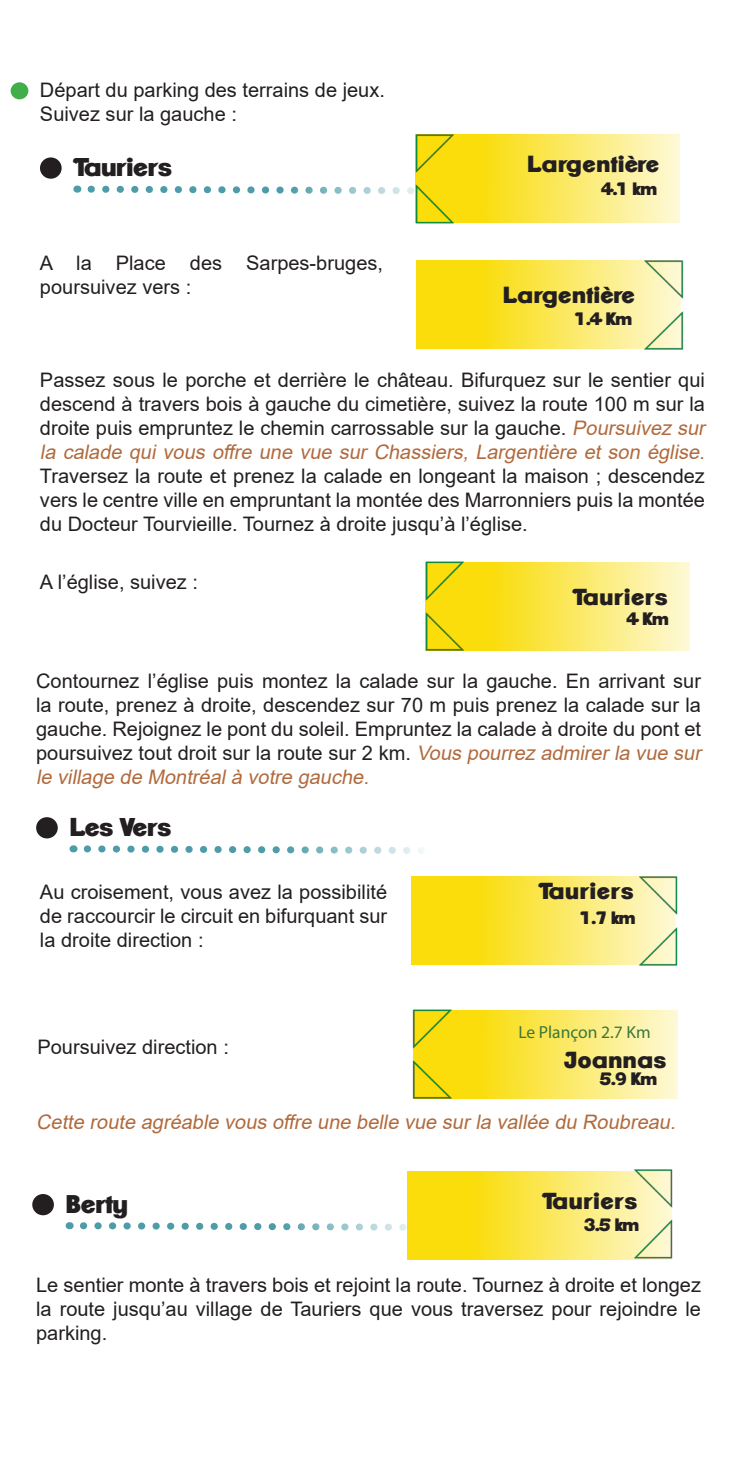
<style>
.page{position:relative;width:745px;height:1467px;background:#fff}
.page>*{position:absolute;margin:0;border:0;box-sizing:border-box;transform-origin:0 0}
.t1{font:800 25px "Clemente P Daq";letter-spacing:-.04em;color:#231f20}
.t2{font:800 22.5px "Clemente P Daq";color:#231f20}
.t3{font:20px/24px "Arial";color:#231f20}
.t4{font:italic 20px "Arial";color:#b16a3d}
.t5{font:800 17.5px "Clemente P Daq";letter-spacing:-.09em;color:#231f20}
.t6{font:17.5px "Myriad Pro";color:#3d773a}
.s1{font-style:italic;color:#b16a3d}
</style>
<div class="page">
<div style="left:40px;top:157px;width:22px;height:22px;background:#231f20;border-radius:50%"></div>
<svg style="left:87px;top:185px;width:313px;height:9px"></svg>
<svg style="left:462px;top:134px;width:217px;height:89px;background:#fbe968"></svg>
<svg style="left:416px;top:260px;width:219px;height:89px;background:#fae442"></svg>
<svg style="left:472px;top:562px;width:217px;height:89px;background:#fbe968"></svg>
<div style="left:36px;top:817px;width:22px;height:21px;background:#231f20;border-radius:50%"></div>
<svg style="left:83px;top:845px;width:341px;height:9px"></svg>
<svg style="left:411px;top:877px;width:218px;height:88px;background:#fae441"></svg>
<svg style="left:460px;top:1010px;width:217px;height:88px;background:#fbe968"></svg>
<div style="left:32px;top:1194px;width:22px;height:21px;background:#231f20;border-radius:50%"></div>
<svg style="left:80px;top:1222px;width:327px;height:9px"></svg>
<svg style="left:407px;top:1171px;width:217px;height:89px;background:#fae441"></svg>
<img style="left:415px;top:134px;width:47px;height:40px">
<img style="left:407px;top:174px;width:55px;height:50px">
<img style="left:635px;top:260px;width:49px;height:40px">
<img style="left:635px;top:300px;width:49px;height:50px">
<img style="left:629px;top:876px;width:49px;height:40px">
<img style="left:629px;top:916px;width:49px;height:50px">
<img style="left:425px;top:561px;width:47px;height:40px">
<img style="left:425px;top:601px;width:47px;height:50px">
<img style="left:412px;top:1009px;width:48px;height:40px">
<img style="left:412px;top:1049px;width:48px;height:50px">
<img style="left:624px;top:1169px;width:49px;height:40px">
<img style="left:624px;top:1209px;width:49px;height:51px">
<div style="left:11px;top:82px;width:17px;height:17px;background:#40ae49;border-radius:50%"></div>
<p class="t3" style="left:40px;top:78px;width:346px">Départ du parking des terrains de jeux.</p>
<p class="t3" style="left:40px;top:102px;width:198px">Suivez sur la gauche :</p>
<p class="t1" style="left:73px;top:152px;width:100px">Tauriers</p>
<p class="t2" style="left:527px;top:150px;width:134px">Largentière</p>
<p class="t5" style="left:600px;top:178px;width:58px">4.1 km</p>
<p class="t3" style="left:40px;top:251px;width:344px">A la Place des Sarpes-bruges, poursuivez vers :</p>
<p class="t2" style="left:502px;top:281px;width:134px">Largentière</p>
<p class="t5" style="left:573px;top:308px;width:60px">1.4 Km</p>
<p class="t3" style="left:40px;top:368px;width:670px">Passez sous le porche et derrière le château. Bifurquez sur le sentier qui descend à travers bois à gauche du cimetière, suivez la route 100 m sur la droite puis empruntez le chemin carrossable sur la gauche. <span class="s1">Poursuivez sur la calade qui vous offre une vue sur Chassiers, Largentière et son église.<br></span>Traversez la route et prenez la calade en longeant la maison ; descendez vers le centre ville en empruntant la montée des Marronniers puis la montée du Docteur Tourvieille. Tournez à droite jusqu’à l’église.</p>
<p class="t3" style="left:40px;top:569px;width:159px">A l’église, suivez :</p>
<p class="t2" style="left:572px;top:583px;width:97px">Tauriers</p>
<p class="t5" style="left:625px;top:608px;width:44px">4 Km</p>
<p class="t3" style="left:36px;top:669px;width:670px">Contournez l’église puis montez la calade sur la gauche. En arrivant sur la route, prenez à droite, descendez sur 70 m puis prenez la calade sur la gauche. Rejoignez le pont du soleil. Empruntez la calade à droite du pont et poursuivez tout droit sur la route sur 2 km. <span class="s1">Vous pourrez admirerla vue sur le village de Montréalà votre gauche.</span></p>
<p class="t1" style="left:69px;top:812px;width:103px">Les Vers</p>
<p class="t3" style="left:40px;top:880px;width:348px;text-align:justify">Au croisement, vous avez la possibilité de raccourcir le circuit en bifurquant sur la droite direction :</p>
<p class="t3" style="left:37px;top:1035px;width:193px">Poursuivez direction :</p>
<p class="t2" style="left:538px;top:878px;width:97px">Tauriers</p>
<p class="t5" style="left:579px;top:907px;width:58px">1.7 km</p>
<p class="t6" style="left:518px;top:1022px;width:134px">Le Plançon 2.7 Km</p>
<p class="t2" style="left:562px;top:1046px;width:105px">Joannas</p>
<p class="t5" style="left:598px;top:1068px;width:60px">5.9 Km</p>
<p class="t4" style="left:36px;top:1108px;width:645px">Cette route agréable vous offre une belle vue surla vallée du Roubreau.</p>
<p class="t1" style="left:66px;top:1188px;width:64px">Berty</p>
<p class="t2" style="left:541px;top:1187px;width:97px">Tauriers</p>
<p class="t5" style="left:582px;top:1214px;width:58px">3.5 km</p>
<p class="t3" style="left:36px;top:1273px;width:666px;text-align:justify">Le sentier monte à travers bois et rejoint la route. Tournez à droite et longez la route jusqu’au village de Tauriers que vous traversez pour rejoindre le parking.</p>
</div>
